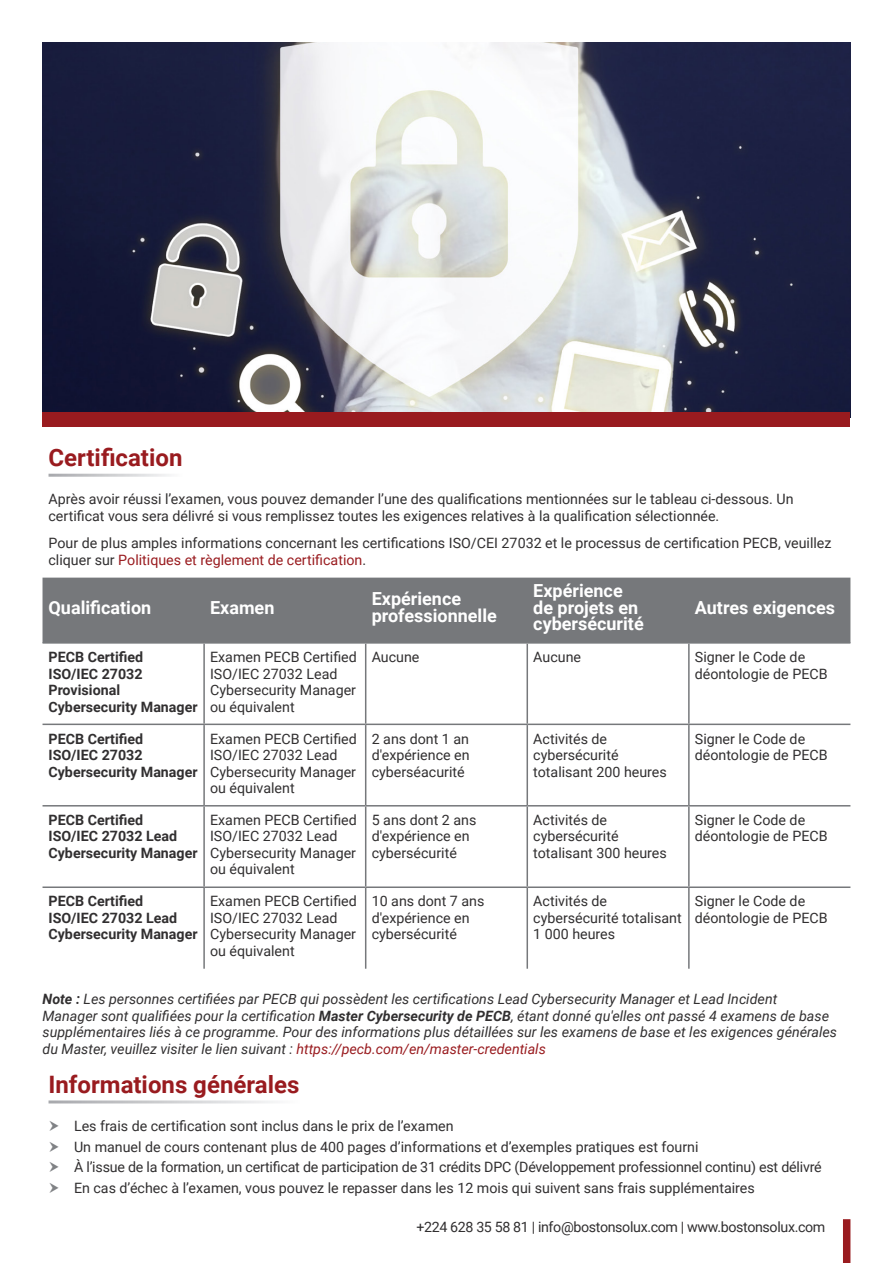
<style>
.page{position:relative;width:893px;height:1263px;background:#fff}
.page>*{position:absolute;margin:0;border:0;box-sizing:border-box;transform-origin:0 0}
.t1{font:700 24px "Roboto";color:#991b1f}
.t2{font:700 18px/16.5px "Roboto";color:#fff}
.Bullet_Points{font:14.25px/16.5px "Roboto";color:#312f30}
.Bullet_Points-2{font:italic 14.25px/16.5px "Roboto";color:#312f30}
.t3{font:700 14.25px/16.5px "Roboto";color:#312f30}
.Bullet_Points-3{font:14.25px "Roboto";letter-spacing:-.025em;color:#312f30}
.s1{color:#991b1f}
.s2{font-weight:700}
</style>
<div class="page">
<img style="left:43px;top:43px;width:807px;height:369px">
<div style="left:43px;top:412px;width:807px;height:15px;background:#991b1f"></div>
<div style="left:43px;top:578px;width:807px;height:64px;background:#76787b"></div>
<hr style="left:203px;top:644px;width:2px;height:79px;background:#76787b">
<hr style="left:365px;top:644px;width:1px;height:79px;background:#76787b">
<hr style="left:526px;top:644px;width:2px;height:79px;background:#76787b">
<hr style="left:688px;top:644px;width:2px;height:79px;background:#76787b">
<hr style="left:43px;top:723px;width:161px;height:2px;background:#76787b">
<hr style="left:204px;top:723px;width:162px;height:2px;background:#76787b">
<hr style="left:203px;top:725px;width:2px;height:80px;background:#76787b">
<hr style="left:366px;top:723px;width:161px;height:2px;background:#76787b">
<hr style="left:365px;top:725px;width:1px;height:80px;background:#76787b">
<hr style="left:527px;top:723px;width:162px;height:2px;background:#76787b">
<hr style="left:526px;top:725px;width:2px;height:80px;background:#76787b">
<hr style="left:689px;top:723px;width:161px;height:2px;background:#76787b">
<hr style="left:688px;top:725px;width:2px;height:80px;background:#76787b">
<hr style="left:43px;top:805px;width:161px;height:1px;background:#76787b">
<hr style="left:204px;top:805px;width:162px;height:1px;background:#76787b">
<hr style="left:203px;top:806px;width:2px;height:80px;background:#76787b">
<hr style="left:366px;top:805px;width:161px;height:1px;background:#76787b">
<hr style="left:365px;top:806px;width:1px;height:80px;background:#76787b">
<hr style="left:527px;top:805px;width:162px;height:1px;background:#76787b">
<hr style="left:526px;top:806px;width:2px;height:80px;background:#76787b">
<hr style="left:689px;top:805px;width:161px;height:1px;background:#76787b">
<hr style="left:688px;top:806px;width:2px;height:80px;background:#76787b">
<hr style="left:43px;top:886px;width:161px;height:2px;background:#76787b">
<hr style="left:204px;top:886px;width:162px;height:2px;background:#76787b">
<hr style="left:203px;top:888px;width:2px;height:81px;background:#76787b">
<hr style="left:366px;top:886px;width:161px;height:2px;background:#76787b">
<hr style="left:365px;top:888px;width:1px;height:81px;background:#76787b">
<hr style="left:527px;top:886px;width:162px;height:2px;background:#76787b">
<hr style="left:526px;top:888px;width:2px;height:81px;background:#76787b">
<hr style="left:689px;top:886px;width:161px;height:2px;background:#76787b">
<hr style="left:688px;top:888px;width:2px;height:81px;background:#76787b">
<hr style="left:43px;top:642px;width:161px;height:2px;background:#76787b">
<hr style="left:204px;top:642px;width:162px;height:2px;background:#76787b">
<hr style="left:366px;top:642px;width:161px;height:2px;background:#76787b">
<hr style="left:527px;top:642px;width:162px;height:2px;background:#76787b">
<hr style="left:689px;top:642px;width:161px;height:2px;background:#76787b">
<div style="left:843px;top:1219px;width:7px;height:44px;background:#991b1f"></div>
<p class="t1" style="left:49px;top:441px;width:135px">Certification</p>
<p class="Bullet_Points" style="left:49px;top:490px;width:746px">Après avoir réussi l’examen, vous pouvez demander l’une des qualifications mentionnées sur le tableau ci-dessous. Un certificat vous sera délivré si vous remplissez toutes les exigences relatives à la qualification sélectionnée.</p>
<p class="Bullet_Points" style="left:49px;top:534px;width:785px">Pour de plus amples informations concernant les certifications ISO/CEI 27032 et le processus de certification PECB, veuillez cliquer sur <span class="s1">Politiques et règlement de certification</span>.</p>
<p class="t2" style="left:49px;top:598px;width:104px">Qualification</p>
<p class="t2" style="left:210px;top:598px;width:66px">Examen</p>
<p class="t2" style="left:372px;top:590px;width:127px">Expérience professionnelle</p>
<p class="t2" style="left:533px;top:582px;width:112px">Expérience de projets en cybersécurité</p>
<p class="t2" style="left:695px;top:598px;width:142px">Autres exigences</p>
<p class="t3" style="left:49px;top:648px;width:96px">PECB Certified</p>
<p class="t3" style="left:49px;top:665px;width:151px">ISO/IEC 27032<br>Provisional<br>Cybersecurity Manager</p>
<p class="t3" style="left:49px;top:730px;width:96px">PECB Certified</p>
<p class="t3" style="left:49px;top:746px;width:151px">ISO/IEC 27032<br>Cybersecurity Manager</p>
<p class="t3" style="left:49px;top:811px;width:96px">PECB Certified</p>
<p class="t3" style="left:49px;top:828px;width:151px">ISO/IEC 27032 Lead<br>Cybersecurity Manager</p>
<p class="Bullet_Points" style="left:210px;top:648px;width:148px">Examen PECB Certified<br>ISO/IEC 27032 Lead<br>Cybersecurity Manager ou équivalent</p>
<p class="Bullet_Points" style="left:372px;top:648px;width:49px">Aucune</p>
<p class="Bullet_Points" style="left:533px;top:648px;width:49px">Aucune</p>
<p class="Bullet_Points" style="left:695px;top:648px;width:134px">Signer le Code de déontologie de PECB</p>
<p class="Bullet_Points" style="left:210px;top:730px;width:148px">Examen PECB Certified<br>ISO/IEC 27032 Lead<br>Cybersecurity Manager ou équivalent</p>
<p class="Bullet_Points" style="left:372px;top:730px;width:99px;text-align:justify">2 ans dont 1 an d'expérience en cyberséacurité</p>
<p class="Bullet_Points" style="left:533px;top:730px;width:87px">Activités de cybersécurité</p>
<p class="Bullet_Points" style="left:533px;top:763px;width:135px">totalisant 200 heures</p>
<p class="Bullet_Points" style="left:210px;top:811px;width:148px">Examen PECB Certified<br>ISO/IEC 27032 Lead<br>Cybersecurity Manager ou équivalent</p>
<p class="Bullet_Points" style="left:372px;top:811px;width:106px">5 ans dont 2 ans d'expérience en cybersécurité</p>
<p class="Bullet_Points" style="left:533px;top:811px;width:87px">Activités de cybersécurité</p>
<p class="Bullet_Points" style="left:533px;top:844px;width:135px">totalisant 300 heures</p>
<p class="Bullet_Points" style="left:695px;top:730px;width:134px">Signer le Code de déontologie de PECB</p>
<p class="Bullet_Points" style="left:695px;top:811px;width:134px">Signer le Code de déontologie de PECB</p>
<p class="Bullet_Points" style="left:210px;top:892px;width:148px">Examen PECB Certified<br>ISO/IEC 27032 Lead<br>Cybersecurity Manager ou équivalent</p>
<p class="Bullet_Points" style="left:372px;top:892px;width:114px">10 ans dont 7 ans d'expérience en cybersécurité</p>
<p class="Bullet_Points" style="left:533px;top:892px;width:150px">Activités de cybersécurité totalisant<br>1 000 heures</p>
<p class="Bullet_Points" style="left:695px;top:892px;width:134px">Signer le Code de déontologie de PECB</p>
<p class="Bullet_Points-2" style="left:43px;top:990px;width:796px"><span class="s2">Note :</span> Les personnes certifiées par PECB qui possèdent les certifications Lead Cybersecurity Manager et Lead Incident<br>Manager sont qualifiées pour la certification <span class="s2">Master Cybersecurity de PECB</span>, étant donné qu'elles ont passé 4 examens de base supplémentaires liés à ce programme. Pour des informations plus détaillées sur les examens de base et les exigences générales du Master, veuillez visiter le lien suivant : <span class="s1">https://pecb.com/en/master-credentials</span></p>
<p class="t1" style="left:49px;top:1068px;width:252px">Informations générales</p>
<p class="Bullet_Points" style="left:74px;top:1117px;width:381px">Les frais de certification sont inclus dans le prix de l’examen</p>
<p class="Bullet_Points" style="left:74px;top:1138px;width:626px">Un manuel de cours contenant plus de 400 pages d’informations et d’exemples pratiques est fourni</p>
<p class="Bullet_Points" style="left:74px;top:1158px;width:749px">À l’issue de la formation, un certificat de participation de 31 crédits DPC (Développement professionnel continu) est délivré</p>
<p class="Bullet_Points" style="left:74px;top:1179px;width:682px">En cas d’échec à l’examen, vous pouvez le repasser dans les 12 mois qui suivent sans frais supplémentaires</p>
<p class="Bullet_Points-3" style="left:416px;top:1217px;width:411px">+224 628 35 58 81 | info@bostonsolux.com | www.bostonsolux.com</p>
<p class="t3" style="left:49px;top:892px;width:96px">PECB Certified</p>
<p class="t3" style="left:49px;top:909px;width:151px">ISO/IEC 27032 Lead<br>Cybersecurity Manager</p>
</div>
